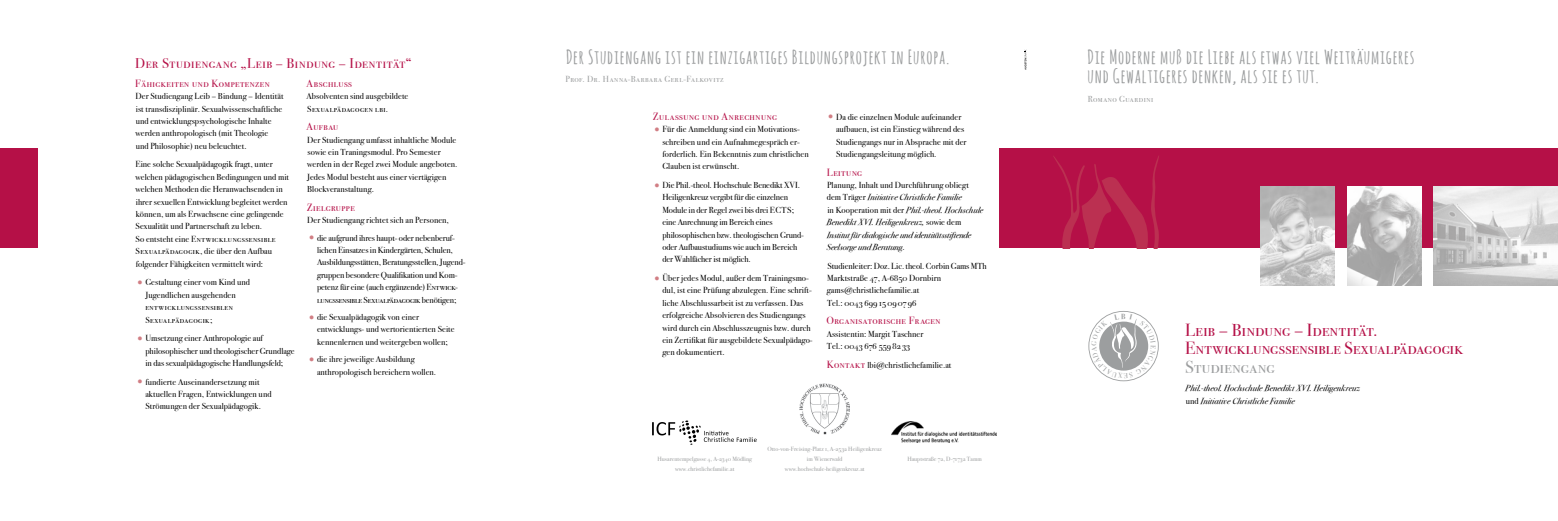
<style>
.page{position:relative;width:1558px;height:521px;background:#fff}
.page>*{position:absolute;margin:0;border:0;box-sizing:border-box;transform-origin:0 0}
.t1{font:700 19.25px/19.2px "Amatic SC";letter-spacing:.035em;color:#9c9e9f}
.t2{font:17.5px/18.6px "Bodoni Svty Two SCITCTT Book";letter-spacing:.02em;color:#b51047}
.t3{font:17.5px "Bodoni Svty Two SCITCTT Book";letter-spacing:.02em;color:#9c9e9f}
.t4{font:14px "Bodoni Svty Two SCITCTT Book";letter-spacing:.045em;color:#b51047}
.t5{font:10.5px "Bodoni Svty Two SCITCTT Book";letter-spacing:.045em;color:#b51047}
.t6{font:8.75px/12.4px "Bodoni Svty Two OSITCTT Book";letter-spacing:.01em;color:#000}
.t7{font:8.75px/12.4px "Bodoni Svty Two OSITCTT Book";letter-spacing:-.01em;color:#000}
.t8{font:8.75px/12.4px "Bodoni Svty Two OSITCTT Book It";letter-spacing:.01em;color:#000}
.t9{font:8.75px/12.4px "Bodoni Svty Two SCITCTT Book";letter-spacing:.04em;color:#000}
.t10{font:8.75px "Bodoni Svty Two SCITCTT Book";letter-spacing:.06em;color:#9c9e9f}
.t11{font:8.75px "Bodoni Svty Two SCITCTT Book";letter-spacing:-.01em;color:#000}
.t12{font:6.12px/10.2px "Bodoni Svty Two OSITCTT Book";letter-spacing:.01em;color:#9c9e9f;text-align:center}
.s1{font-family:"Bodoni Svty Two OSITCTT Book"}
.s2{font-family:"Bodoni Svty Two SCITCTT Book"}
.s3{font-size:13.12px;color:#d17e84}
.s4{font-family:"Bodoni Svty Two SCITCTT Book";font-size:10.5px;color:#b51047}
</style>
<div class="page">
<svg style="left:1024px;top:50px;width:2px;height:20px"></svg>
<div style="left:1000px;top:149px;width:558px;height:99px;background:#b51047"></div>
<svg style="left:1053px;top:156px;width:106px;height:92px"></svg>
<div style="left:0;top:149px;width:37px;height:99px;background:#b51047"></div>
<img style="left:1434px;top:186px;width:124px;height:99px">
<img style="left:1260px;top:186px;width:74px;height:99px">
<img style="left:1347px;top:186px;width:74px;height:99px">
<svg style="left:652px;top:420px;width:104px;height:25px"></svg>
<img style="left:799px;top:383px;width:50px;height:52px">
<img style="left:892px;top:422px;width:104px;height:21px">
<svg style="left:1088px;top:311px;width:70px;height:70px"></svg>
<h3 class="t4" style="left:135px;top:55px;width:278px">Der Studiengang „Leib – Bindung – Identität“</h3>
<p class="t5" style="left:135px;top:77px;width:136px">Fähigkeiten und Kompetenzen</p>
<p class="t6" style="left:136px;top:90px;width:149px">Der Studiengang Leib – Bindung – Identität ist transdisziplinär. Sexualwissenschaftliche und entwicklungspsychologische Inhalte werden anthropologisch (mit Theologie<br>und Philosophie) neu beleuchtet.</p>
<p class="t6" style="left:135px;top:158px;width:155px">Eine solche Sexualpädagogik fragt, unter welchen pädagogischen Bedingungen und mit welchen Methoden die Heranwachsenden in ihrer sexuellen Entwicklung begleitet werden können, um als Erwachsene eine gelingende Sexualität und Partnerschaft zu leben.</p>
<p class="t9" style="left:136px;top:233px;width:141px"><span class="s1">So entsteht eine</span> Entwicklungssensible</p>
<p class="t6" style="left:136px;top:245px;width:138px"><span class="s2">Sexualpädagogik</span>, die über den Aufbau folgender Fähigkeiten vermittelt wird:</p>
<p class="t6" style="left:135px;top:276px;width:116px;text-align:center"><span class="s3">•</span>Gestaltung einer vom Kind und<br>Jugendlichen ausgehenden</p>
<p class="t9" style="left:145px;top:301px;width:89px">entwicklungssensiblen<br>Sexualpädagogik<span class="s1">;</span></p>
<p class="t6" style="left:145px;top:332px;width:151px;text-indent:-10px"><span class="s3">•</span>Umsetzung einer Anthropologie auf philosophischer und theologischer Grundlage in das sexualpädagogische Handlungsfeld;</p>
<p class="t6" style="left:145px;top:375px;width:128px;text-indent:-10px"><span class="s3">•</span>fundierte Auseinandersetzung mit aktuellen Fragen, Entwicklungen und<br>Strömungen der Sexualpädagogik.</p>
<p class="t5" style="left:307px;top:77px;width:47px">Abschluss</p>
<p class="t6" style="left:307px;top:90px;width:103px">Absolventen sind ausgebildete</p>
<p class="t9" style="left:307px;top:102px;width:82px">Sexualpädagogen lbi.</p>
<p class="t5" style="left:307px;top:120px;width:33px">Aufbau</p>
<p class="t6" style="left:307px;top:133px;width:152px">Der Studiengang umfasst inhaltliche Module sowie ein Traningsmodul. Pro Semester werden in der Regel zwei Module angeboten.<br>Jedes Modul besteht aus einer viertägigen Blockveranstaltung.</p>
<p class="t5" style="left:307px;top:201px;width:49px">Zielgruppe</p>
<p class="t6" style="left:307px;top:214px;width:143px">Der Studiengang richtet sich an Personen,</p>
<p class="t7" style="left:317px;top:231px;width:150px;text-indent:-10px"><span class="s3">•</span>die aufgrund ihres haupt- oder nebenberuf&shy;lichen Einsatzes in Kindergärten, Schulen, Ausbildungsstätten, Beratungsstellen, Jugend&shy;gruppen besondere Qualifikation und Kom&shy;petenz für eine (auch ergänzende) <span class="s2">Entwick-</span></p>
<p class="t11" style="left:317px;top:294px;width:141px">lungssensible Sexualpädagogik <span class="s1">benötigen;</span></p>
<p class="t6" style="left:317px;top:311px;width:139px;text-indent:-10px"><span class="s3">•</span>die Sexualpädagogik von einer entwicklungs- und wertorientierten Seite kennenlernen und weitergeben wollen;</p>
<p class="t6" style="left:317px;top:353px;width:121px;text-indent:-10px"><span class="s3">•</span>die ihre jeweilige Ausbildung anthropologisch bereichern wollen.</p>
<h1 class="t1" style="left:566px;top:46px;width:385px">Der Studiengang ist ein einzigartiges Bildungsprojekt in Europa.</h1>
<p class="t10" style="left:565px;top:74px;width:160px">Prof. Dr. Hanna-Barbara Gerl-Falkovitz</p>
<p class="t5" style="left:653px;top:110px;width:126px">Zulassung und Anrechnung</p>
<p class="t6" style="left:662px;top:123px;width:148px;text-indent:-10px"><span class="s3">•</span>Für die Anmeldung sind ein Motivations&shy;schreiben und ein Aufnahmegespräch er&shy;forderlich. Ein Bekenntnis zum christlichen Glauben ist erwünscht.</p>
<p class="t7" style="left:662px;top:179px;width:143px;text-indent:-10px"><span class="s3">•</span>Die Phil.-theol. Hochschule Benedikt XVI.<br>Heiligenkreuz vergibt für die einzelnen Module in der Regel zwei bis drei <span class="s2">ECTS</span>; eine Anrechnung im Bereich eines philosophischen bzw. theologischen Grund&shy;oder Aufbaustudiums wie auch im Bereich der Wahlfächer ist möglich.</p>
<p class="t6" style="left:662px;top:272px;width:152px;text-indent:-10px"><span class="s3">•</span>Über jedes Modul, außer dem Trainingsmo&shy;dul, ist eine Prüfung abzulegen. Eine schrift&shy;liche Abschlussarbeit ist zu verfassen. Das erfolgreiche Absolvieren des Studiengangs wird durch ein Abschlusszeugnis bzw. durch ein Zertifikat für ausgebildete Sexualpädago&shy;gen dokumentiert.</p>
<p class="t6" style="left:836px;top:111px;width:132px;text-indent:-10px"><span class="s3">•</span>Da die einzelnen Module aufeinander aufbauen, ist ein Einstieg während des Studiengangs nur in Absprache mit der Studiengangsleitung möglich.</p>
<p class="t5" style="left:827px;top:166px;width:37px">Leitung</p>
<p class="t6" style="left:827px;top:179px;width:143px">Planung, Inhalt und Durchführung obliegt</p>
<p class="t8" style="left:826px;top:191px;width:158px"><span class="s1">dem Träger</span> Initiative Christliche Familie<br><span class="s1">in Kooperation mit der</span> Phil.-theol. Hochschule Benedikt XVI. Heiligenkreuz, <span class="s1">sowie dem </span>Institut für dialogische und identitätsstiftende Seelsorge und Beratung<span class="s1">.</span></p>
<p class="t6" style="left:827px;top:259px;width:161px">Studienleiter: Doz. Lic. theol. Corbin Gams MTh Marktstraße 47, A-6850 Dornbirn gams@christlichefamilie.at<br>Tel.: 0043 699 15 09 07 96</p>
<p class="t5" style="left:826px;top:314px;width:115px">Organisatorische Fragen</p>
<p class="t6" style="left:826px;top:328px;width:98px">Assistentin: Margit Taschner<br>Tel.: 0043 676 559 82 33</p>
<p class="t6" style="left:827px;top:359px;width:126px"><span class="s4">Kontakt</span> lbi@christlichefamilie.at</p>
<p class="t12" style="left:657px;top:453px;width:96px;line-height:10.5px">Husarentempelgasse 4, A-2340 Mödling www.christlichefamilie.at</p>
<p class="t12" style="left:767px;top:444px;width:116px">Otto-von-Freising-Platz 1, A-2532 Heiligenkreuz im Wienerwald www.hochschule-heiligenkreuz.at</p>
<p class="t12" style="left:907px;top:454px;width:76px">Hauptstraße 72, D-71732 Tamm</p>
<h1 class="t1" style="left:1087px;top:46px;width:328px">Die Moderne muß die Liebe als etwas viel Weiträumigeres und Gewaltigeres denken, als sie es tut.</h1>
<p class="t10" style="left:1087px;top:94px;width:67px">Romano Guardini</p>
<h2 class="t2" style="left:1185px;top:320px;width:279px">Leib – Bindung – Identität.<br>Entwicklungssensible Sexualpädagogik</h2>
<h2 class="t3" style="left:1185px;top:356px;width:91px">Studiengang</h2>
<p class="t8" style="left:1185px;top:382px;width:176px">Phil.-theol. Hochschule Benedikt XVI. Heiligenkreuz <span class="s1">und</span> Initiative Christliche Familie</p>
</div>
